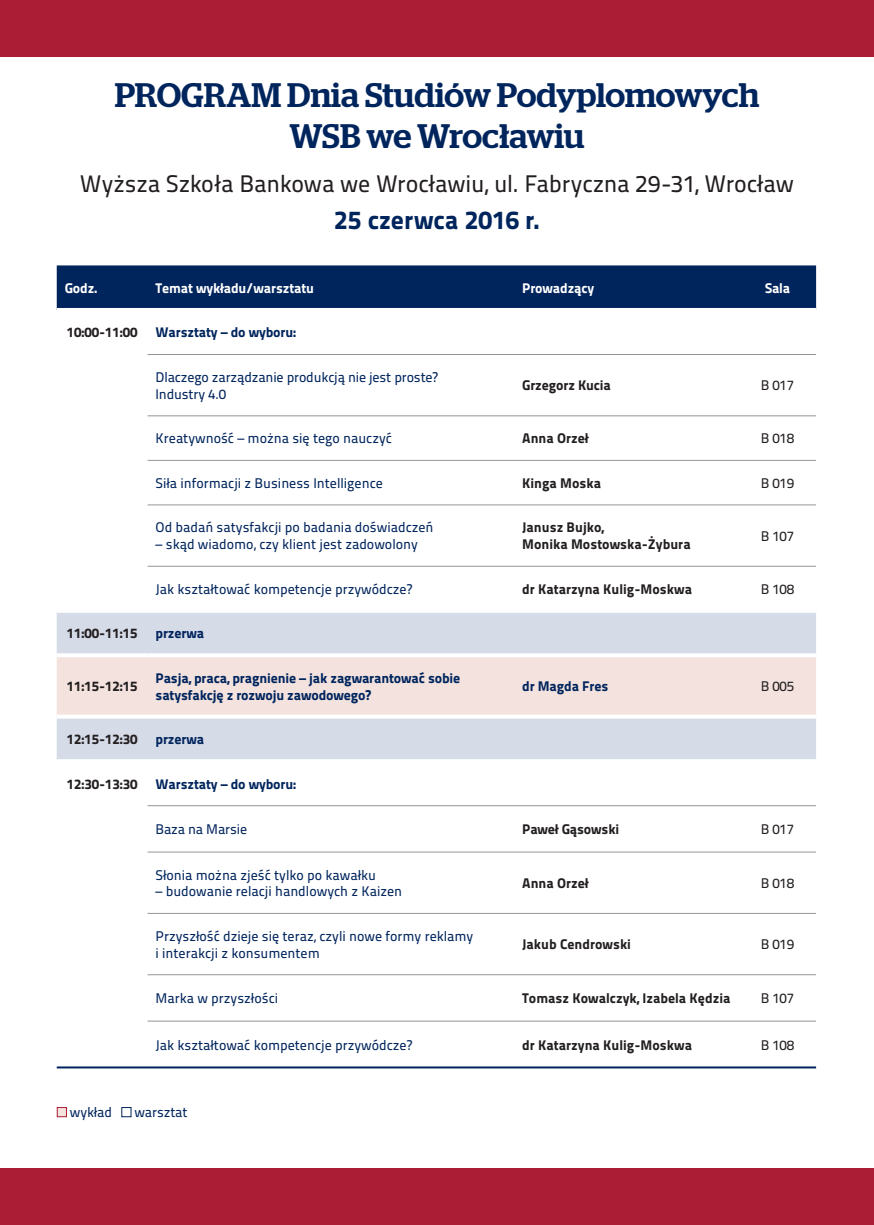
<style>
.page{position:relative;width:874px;height:1225px;background:#fff}
.page>*{position:absolute;margin:0;border:0;box-sizing:border-box;transform-origin:0 0}
.t1{font:500 34px/40.8px "Stag";letter-spacing:-.01em;color:#00255d;text-align:center}
.t2{font:26px "Titillium Maps 26 L 999 wt";color:#00255d}
.t3{font:24px "Titillium Maps 26 L 500 wt";letter-spacing:-.01em;color:#231f20}
.t4{font:14px/16.8px "Titillium Maps 26 L 500 wt";color:#00255d}
.t5{font:14px/16.8px "Titillium Maps 26 L 999 wt";color:#231f20}
.t6{font:14px/16.8px "Titillium Maps 26 L 999 wt";letter-spacing:-.01em;color:#00255d}
.t7{font:14px "Titillium Maps 26 L 500 wt";letter-spacing:-.01em;color:#231f20}
.t8{font:14px "Titillium Maps 26 L 999 wt";letter-spacing:-.01em;color:#fff}
</style>
<div class="page">
<div style="left:0;top:0;width:873px;height:57px;background:#ab1d34"></div>
<div style="left:0;top:1168px;width:873px;height:57px;background:#ab1d34"></div>
<div style="left:57px;top:265px;width:758px;height:43px;background:#00255d"></div>
<svg style="left:147px;top:416px;width:668px;height:606px"></svg>
<div style="left:57px;top:613px;width:758px;height:146px;background:#d6dbe8"></div>
<div style="left:57px;top:657px;width:758px;height:57px;background:#f3e2de"></div>
<hr style="left:57px;top:609px;width:758px;height:4px;background:#fff">
<svg style="left:57px;top:714px;width:758px;height:4px"></svg>
<hr style="left:147px;top:759px;width:668px;height:4px;background:#fff">
<hr style="left:147px;top:354px;width:668px;height:1px;background:#939598">
<hr style="left:147px;top:415px;width:668px;height:1px;background:#939598">
<hr style="left:147px;top:460px;width:668px;height:1px;background:#939598">
<hr style="left:147px;top:504px;width:668px;height:1px;background:#939598">
<hr style="left:147px;top:566px;width:668px;height:1px;background:#939598">
<hr style="left:147px;top:805px;width:668px;height:1px;background:#939598">
<hr style="left:147px;top:851px;width:668px;height:1px;background:#939598">
<hr style="left:147px;top:913px;width:668px;height:1px;background:#939598">
<hr style="left:147px;top:974px;width:668px;height:1px;background:#939598">
<hr style="left:147px;top:1020px;width:668px;height:1px;background:#939598">
<svg style="left:147px;top:653px;width:668px;height:4px"></svg>
<svg style="left:57px;top:653px;width:90px;height:4px"></svg>
<hr style="left:57px;top:1066px;width:758px;height:2px;background:#00255d">
<div style="left:57px;top:1107px;width:9px;height:9px;background:#f3e2de"></div>
<div style="left:57px;top:1107px;width:10px;height:10px;border:1px solid #ab1d34"></div>
<div style="left:121px;top:1107px;width:10px;height:10px;border:1px solid #00255d"></div>
<h1 class="t1" style="left:115px;top:78px;width:645px">PROGRAM Dnia Studiów Podyplomowych<br>WSB we Wrocławiu</h1>
<h3 class="t3" style="left:80px;top:174px;width:715px">Wyższa Szkoła Bankowa we Wrocławiu, ul. Fabryczna 29-31, Wrocław</h3>
<h2 class="t2" style="left:334px;top:211px;width:207px">25 czerwca 2016 r.</h2>
<p class="t8" style="left:65px;top:283px;width:34px">Godz.</p>
<p class="t8" style="left:155px;top:283px;width:160px">Temat wykładu/warsztatu</p>
<p class="t8" style="left:522px;top:283px;width:73px">Prowadzący</p>
<p class="t8" style="left:764px;top:283px;width:27px">Sala</p>
<p class="t5" style="left:67px;top:326px;width:72px">10:00-11:00</p>
<p class="t6" style="left:155px;top:326px;width:142px">Warsztaty – do wyboru:</p>
<p class="t4" style="left:155px;top:370px;width:284px">Dlaczego zarządzanie produkcją nie jest proste?<br>Industry 4.0</p>
<p class="t5" style="left:522px;top:379px;width:90px">Grzegorz Kucia</p>
<p class="t7" style="left:760px;top:380px;width:35px">B 017</p>
<p class="t4" style="left:155px;top:431px;width:238px">Kreatywność – można się tego nauczyć</p>
<p class="t5" style="left:522px;top:431px;width:68px">Anna Orzeł</p>
<p class="t7" style="left:760px;top:433px;width:35px">B 018</p>
<p class="t4" style="left:155px;top:476px;width:229px">Siła informacji z Business Intelligence</p>
<p class="t5" style="left:522px;top:476px;width:80px">Kinga Moska</p>
<p class="t7" style="left:760px;top:478px;width:35px">B 019</p>
<p class="t4" style="left:155px;top:520px;width:279px">Od badań satysfakcji po badania doświadczeń</p>
<p class="t4" style="left:155px;top:537px;width:264px">– skąd wiadomo, czy klient jest zadowolony</p>
<p class="t5" style="left:522px;top:520px;width:170px">Janusz Bujko,<br>Monika Mostowska-Żybura</p>
<p class="t7" style="left:760px;top:531px;width:35px">B 107</p>
<p class="t4" style="left:155px;top:582px;width:258px">Jak kształtować kompetencje przywódcze?</p>
<p class="t5" style="left:522px;top:582px;width:171px">dr Katarzyna Kulig-Moskwa</p>
<p class="t7" style="left:760px;top:584px;width:35px">B 108</p>
<p class="t5" style="left:67px;top:626px;width:72px">11:00-11:15</p>
<p class="t6" style="left:155px;top:626px;width:50px">przerwa</p>
<p class="t5" style="left:67px;top:679px;width:72px">11:15-12:15</p>
<p class="t6" style="left:155px;top:671px;width:306px">Pasja, praca, pragnienie – jak zagwarantować sobie satysfakcję z rozwoju zawodowego?</p>
<p class="t6" style="left:522px;top:679px;width:88px">dr Magda Fres</p>
<p class="t7" style="left:760px;top:681px;width:35px">B 005</p>
<p class="t5" style="left:67px;top:732px;width:72px">12:15-12:30</p>
<p class="t6" style="left:155px;top:732px;width:50px">przerwa</p>
<p class="t5" style="left:67px;top:777px;width:72px">12:30-13:30</p>
<p class="t6" style="left:155px;top:777px;width:142px">Warsztaty – do wyboru:</p>
<p class="t4" style="left:155px;top:822px;width:93px">Baza na Marsie</p>
<p class="t5" style="left:522px;top:822px;width:99px">Paweł Gąsowski</p>
<p class="t7" style="left:760px;top:824px;width:35px">B 017</p>
<p class="t4" style="left:155px;top:867px;width:222px">Słonia można zjeść tylko po kawałku</p>
<p class="t4" style="left:155px;top:884px;width:248px">– budowanie relacji handlowych z Kaizen</p>
<p class="t5" style="left:522px;top:876px;width:68px">Anna Orzeł</p>
<p class="t7" style="left:760px;top:878px;width:35px">B 018</p>
<p class="t4" style="left:155px;top:929px;width:319px">Przyszłość dzieje się teraz, czyli nowe formy reklamy i interakcji z konsumentem</p>
<p class="t5" style="left:522px;top:937px;width:110px">Jakub Cendrowski</p>
<p class="t7" style="left:760px;top:939px;width:35px">B 019</p>
<p class="t4" style="left:155px;top:991px;width:124px">Marka w przyszłości</p>
<p class="t5" style="left:522px;top:991px;width:210px">Tomasz Kowalczyk, Izabela Kędzia</p>
<p class="t7" style="left:760px;top:993px;width:35px">B 107</p>
<p class="t4" style="left:155px;top:1037px;width:258px">Jak kształtować kompetencje przywódcze?</p>
<p class="t5" style="left:522px;top:1037px;width:171px">dr Katarzyna Kulig-Moskwa</p>
<p class="t7" style="left:760px;top:1039px;width:35px">B 108</p>
<p class="t4" style="left:70px;top:1105px;width:43px">wykład</p>
<p class="t4" style="left:134px;top:1105px;width:54px">warsztat</p>
</div>
